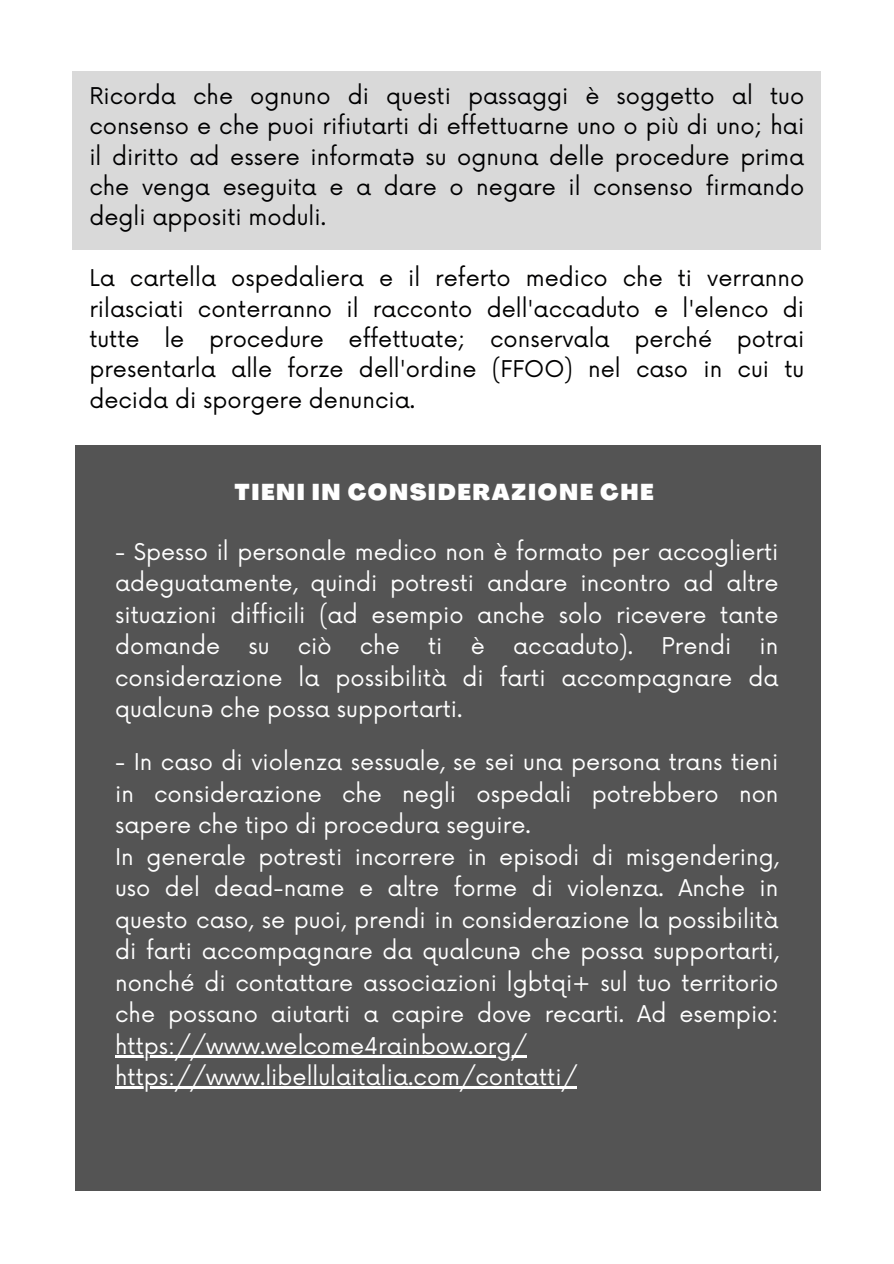
<style>
.page{position:relative;width:894px;height:1264px;background:#fff}
.page>*{position:absolute;margin:0;border:0;box-sizing:border-box;transform-origin:0 0}
.t1{font:22.5px/31.5px "Now";color:#fff;text-align:justify}
.t2{font:22.5px/30.3px "Now";color:#000001;text-align:justify}
.t3{font:900 22.5px "Agrandir";letter-spacing:.07em;color:#fff}
.s1{font-family:"Noto Sans"}
</style>
<div class="page">
<div style="left:73px;top:71px;width:747px;height:178px;background:#d9d9d9"></div>
<div style="left:75px;top:445px;width:745px;height:745px;background:#545454"></div>
<hr style="left:115px;top:1054px;width:411px;height:3px;background:#fff">
<hr style="left:115px;top:1086px;width:462px;height:2px;background:#fff">
<p class="t2" style="left:89px;top:82px;width:716px">Ricorda che ognuno di questi passaggi è soggetto al tuo consenso e che puoi rifiutarti di effettuarne uno o più di uno; hai il diritto ad essere informat<span class="s1">ə</span> su ognuna delle procedure prima che venga eseguita e a dare o negare il consenso firmando degli appositi moduli.</p>
<p class="t2" style="left:89px;top:264px;width:716px">La cartella ospedaliera e il referto medico che ti verranno rilasciati conterranno il racconto dell'accaduto e l'elenco di tutte le procedure effettuate; conservala perché potrai presentarla alle forze dell'ordine (FFOO) nel caso in cui tu decida di sporgere denuncia.</p>
<p class="t3" style="left:234px;top:483px;width:420px">TIENI IN CONSIDERAZIONE CHE</p>
<p class="t1" style="left:115px;top:537px;width:664px">- Spesso il personale medico non è formato per accoglierti adeguatamente, quindi potresti andare incontro ad altre situazioni difficili (ad esempio anche solo ricevere tante domande</p>
<p class="t1" style="left:248px;top:631px;width:23px">su</p>
<p class="t1" style="left:297px;top:631px;width:35px">ciò</p>
<p class="t1" style="left:360px;top:631px;width:41px">che</p>
<p class="t1" style="left:428px;top:631px;width:16px">ti</p>
<p class="t1" style="left:470px;top:631px;width:16px">è</p>
<p class="t1" style="left:513px;top:631px;width:122px">accaduto).</p>
<p class="t1" style="left:661px;top:631px;width:71px">Prendi</p>
<p class="t1" style="left:115px;top:631px;width:664px;text-indent:644px">in considerazione la possibilità di farti accompagnare da qualcun<span class="s1">ə</span> che possa supportarti.</p>
<h1 class="t1" style="left:115px;top:747px;width:664px">- In caso di violenza sessuale, se sei una persona trans tieni in considerazione che negli ospedali potrebbero non sapere che tipo di procedura seguire.</h1>
<p class="t1" style="left:115px;top:842px;width:664px">In generale potresti incorrere in episodi di misgendering, uso del dead-name e altre forme di violenza. Anche in questo caso, se puoi, prendi in considerazione la possibilità di farti accompagnare da qualcun<span class="s1">ə</span> che possa supportarti, nonché di contattare associazioni lgbtqi+ sul tuo territorio che possano aiutarti a capire dove recarti. Ad esempio:</p>
<p class="t1" style="left:115px;top:1031px;width:413px">https://www.welcome4rainbow.org/</p>
<p class="t1" style="left:115px;top:1062px;width:463px">https://www.libellulaitalia.com/contatti/</p>
</div>
